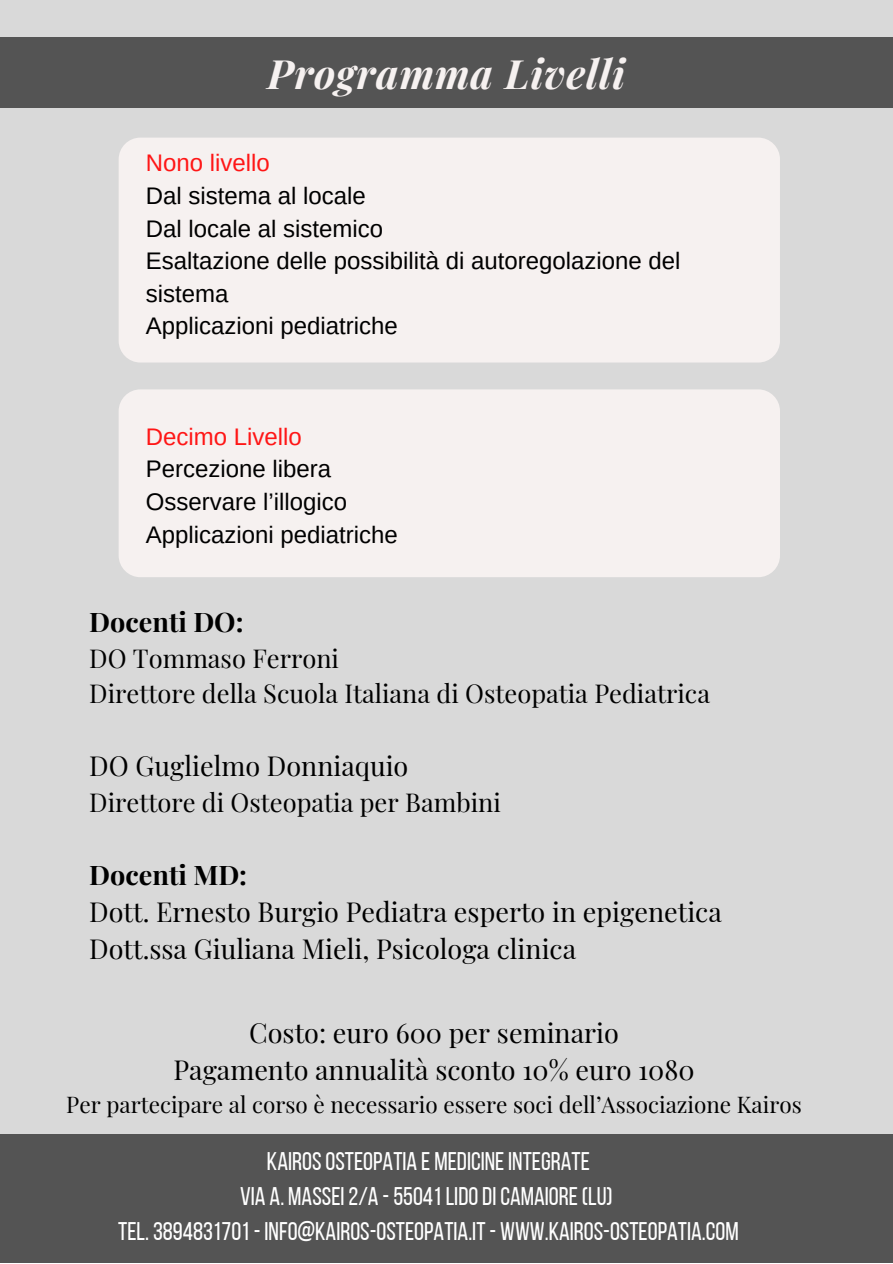
<style>
.page{position:relative;width:893px;height:1264px;background:#fff}
.page>*{position:absolute;margin:0;border:0;box-sizing:border-box;transform-origin:0 0}
.t1{font:italic 700 40.5px "Playfair Display";letter-spacing:.02em;color:#f6f1f0}
.t2{font:27px/37px "Playfair Display";color:#000}
.t3{font:700 27px "Playfair Display";color:#000}
.t4{font:25.5px/34.8px "Bebas Neue";color:#fff;text-align:center}
.t5{font:25.5px/34.8px "Playfair Display";color:#000}
.t6{font:24px/32.5px "Arimo";color:#000}
.t7{font:24px "Arimo";color:#ff1616}
.t8{font:22.5px "Playfair Display";color:#000}
</style>
<div class="page">
<div style="left:0;top:0;width:892px;height:1262px;background:#d9d9d9"></div>
<div style="left:119px;top:138px;width:660px;height:224px;background:#f6f1f0;border-radius:22px"></div>
<div style="left:119px;top:389px;width:661px;height:188px;background:#f6f1f0;border-radius:22px"></div>
<div style="left:0;top:37px;width:892px;height:71px;background:#545454"></div>
<div style="left:0;top:1134px;width:892px;height:128px;background:#545454"></div>
<h1 class="t1" style="left:267px;top:45px;width:359px">Programma Livelli</h1>
<p class="t7" style="left:146px;top:150px;width:125px">Nono livello</p>
<p class="t6" style="left:146px;top:179px;width:536px">Dal sistema al locale<br>Dal locale al sistemico<br>Esaltazione delle possibilità di autoregolazione del sistema<br>Applicazioni pediatriche</p>
<p class="t7" style="left:146px;top:423px;width:157px">Decimo Livello</p>
<p class="t6" style="left:146px;top:452px;width:253px">Percezione libera<br>Osservare l’illogico<br>Applicazioni pediatriche</p>
<p class="t3" style="left:89px;top:602px;width:156px">Docenti DO:</p>
<p class="t5" style="left:89px;top:640px;width:622px">DO Tommaso Ferroni<br>Direttore della Scuola Italiana di Osteopatia Pediatrica</p>
<p class="t2" style="left:89px;top:746px;width:320px">DO Guglielmo Donniaquio</p>
<p class="t5" style="left:89px;top:784px;width:413px">Direttore di Osteopatia per Bambini</p>
<p class="t3" style="left:89px;top:855px;width:159px">Docenti MD:</p>
<p class="t2" style="left:89px;top:892px;width:634px">Dott. Ernesto Burgio Pediatra esperto in epigenetica<br>Dott.ssa Giuliana Mieli, Psicologa clinica</p>
<p class="t2" style="left:173px;top:1013px;width:522px;text-align:center">Costo: euro 600 per seminario<br>Pagamento annualità sconto 10% euro 1080</p>
<p class="t8" style="left:66px;top:1088px;width:737px">Per partecipare al corso è necessario essere soci dell’Associazione Kairos</p>
<p class="t4" style="left:118px;top:1146px;width:622px">KAIROSOSTEOPATIA E MEDICINEINTEGRATE<br>VIA A. MASSEI 2/A -55041LIDODI CAMAIORE(LU)<br>TEL. 3894831701- INFO@KAIROS-OSTEOPATIA.IT- WWW.KAIROS-OSTEOPATIA.COM</p>
</div>
